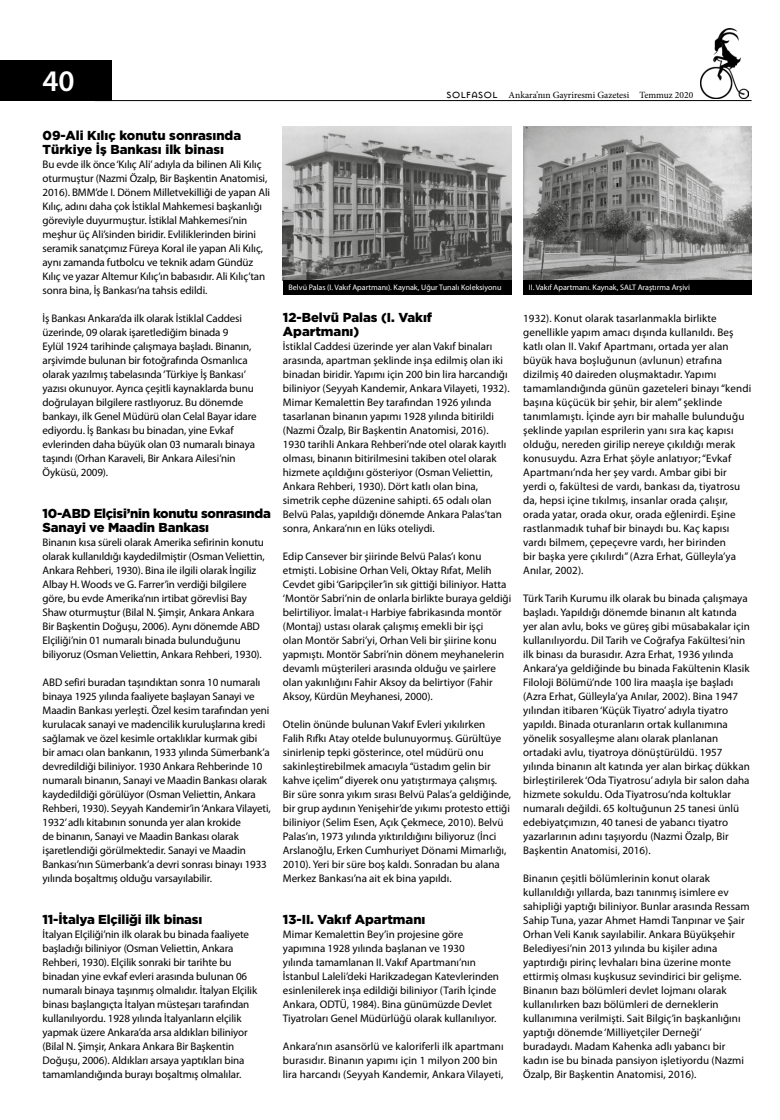
<style>
.page{position:relative;width:780px;height:1120px;background:#fff}
.page>*{position:absolute;margin:0;border:0;box-sizing:border-box;transform-origin:0 0}
.t1{font:600 30px "Myriad Pro";color:#fff}
.t2{font:900 13px/14px "Gotham";color:#000}
.t3{font:900 13px/14px "Gotham";letter-spacing:-.02em;color:#000}
.t4{font:11px/14px "Myriad Pro";color:#000}
.t5{font:9.5px "Minion Pro";color:#000}
.t6{font:8px "Myriad Pro";color:#fff}
.s1{font-family:"Mason Sans";font-size:14px}
</style>
<div class="page">
<hr style="left:95px;top:100px;width:656px;height:1px;background:#000">
<div style="left:0;top:60px;width:111px;height:41px;background:#000"></div>
<img style="left:700px;top:28px;width:48px;height:71px">
<img style="left:283px;top:126px;width:228px;height:154px">
<img style="left:523px;top:126px;width:228px;height:154px">
<div style="left:283px;top:280px;width:228px;height:14px;background:#000"></div>
<div style="left:523px;top:280px;width:228px;height:14px;background:#000"></div>
<h1 class="t1" style="left:43px;top:64px;width:34px">40</h1>
<p class="t2" style="left:43px;top:128px;width:200px">09-Ali Kılıç konutu sonrasında<br>Türkiye İş Bankası ilk binası</p>
<p class="t4" style="left:43px;top:158px;width:229px">Bu evde ilk önce ‘Kılıç Ali’ adıyla da bilinen Ali Kılıç oturmuştur (Nazmi Özalp, Bir Başkentin Anatomisi, 2016). BMM’de I. Dönem Milletvekilliği de yapan Ali Kılıç, adını daha çok İstiklal Mahkemesi başkanlığı göreviyle duyurmuştur. İstiklal Mahkemesi’nin meşhur üç Ali’sinden biridir. Evliliklerinden birini seramik sanatçımız Füreya Koral ile yapan Ali Kılıç, aynı zamanda futbolcu ve teknik adam Gündüz Kılıç ve yazar Altemur Kılıç’ın babasıdır. Ali Kılıç’tan sonra bina, İş Bankası’na tahsis edildi.</p>
<p class="t4" style="left:43px;top:312px;width:216px">İş Bankası Ankara’da ilk olarak İstiklal Caddesi üzerinde, 09 olarak işaretlediğim binada 9<br>Eylül 1924 tarihinde çalışmaya başladı. Binanın, arşivimde bulunan bir fotoğrafında Osmanlıca olarak yazılmış tabelasında ‘Türkiye İş Bankası’ yazısı okunuyor. Ayrıca çeşitli kaynaklarda bunu doğrulayan bilgilere rastlıyoruz. Bu dönemde bankayı, ilk Genel Müdürü olan Celal Bayar idare ediyordu. İş Bankası bu binadan, yine Evkaf evlerinden daha büyük olan 03 numaralı binaya taşındı (Orhan Karaveli, Bir Ankara Ailesi’nin Öyküsü, 2009).</p>
<p class="t3" style="left:43px;top:506px;width:230px">10-ABD Elçisi’nin konutu sonrasında<br>Sanayi ve Maadin Bankası</p>
<p class="t4" style="left:43px;top:536px;width:224px">Binanın kısa süreli olarak Amerika sefirinin konutu olarak kullanıldığı kaydedilmiştir (Osman Veliettin, Ankara Rehberi, 1930). Bina ile ilgili olarak İngiliz Albay H. Woods ve G. Farrer’in verdiği bilgilere göre, bu evde Amerika’nın irtibat görevlisi Bay Shaw oturmuştur (Bilal N. Şimşir, Ankara Ankara Bir Başkentin Doğuşu, 2006). Aynı dönemde ABD Elçiliği’nin 01 numaralı binada bulunduğunu biliyoruz (Osman Veliettin, Ankara Rehberi, 1930).</p>
<p class="t4" style="left:43px;top:676px;width:230px">ABD sefiri buradan taşındıktan sonra 10 numaralı binaya 1925 yılında faaliyete başlayan Sanayi ve Maadin Bankası yerleşti. Özel kesim tarafından yeni kurulacak sanayi ve madencilik kuruluşlarına kredi sağlamak ve özel kesimle ortaklıklar kurmak gibi bir amacı olan bankanın, 1933 yılında Sümerbank’a devredildiği biliniyor. 1930 Ankara Rehberinde 10 numaralı binanın, Sanayi ve Maadin Bankası olarak kaydedildiği görülüyor (Osman Veliettin, Ankara Rehberi, 1930). Seyyah Kandemir’in ‘Ankara Vilayeti, 1932’ adlı kitabının sonunda yer alan krokide<br>de binanın, Sanayi ve Maadin Bankası olarak işaretlendiği görülmektedir. Sanayi ve Maadin Bankası’nın Sümerbank’a devri sonrası binayı 1933 yılında boşaltmış olduğu varsayılabilir.</p>
<p class="t2" style="left:43px;top:912px;width:161px">11-İtalya Elçiliği ilk binası</p>
<p class="t4" style="left:43px;top:928px;width:216px">İtalyan Elçiliği’nin ilk olarak bu binada faaliyete başladığı biliniyor (Osman Veliettin, Ankara Rehberi, 1930). Elçilik sonraki bir tarihte bu binadan yine evkaf evleri arasında bulunan 06 numaralı binaya taşınmış olmalıdır. İtalyan Elçilik binası başlangıçta İtalyan müsteşarı tarafından kullanılıyordu. 1928 yılında İtalyanların elçilik yapmak üzere Ankara’da arsa aldıkları biliniyor (Bilal N. Şimşir, Ankara Ankara Bir Başkentin Doğuşu, 2006). Aldıkları arsaya yaptıkları bina tamamlandığında burayı boşaltmış olmalılar.</p>
<p class="t5" style="left:446px;top:89px;width:248px"><span class="s1">solfasol</span> Ankara’nın Gayriresmi Gazetesi Temmuz 2020</p>
<p class="t6" style="left:288px;top:283px;width:214px">Belvü Palas (I. Vakıf Apartmanı). Kaynak, Uğur Tunalı Koleksiyonu</p>
<p class="t6" style="left:529px;top:283px;width:162px">II. Vakıf Apartmanı. Kaynak, SALT Araştırma Arşivi</p>
<p class="t2" style="left:283px;top:310px;width:151px">12-Belvü Palas (I. Vakıf<br>Apartmanı)</p>
<p class="t4" style="left:283px;top:340px;width:228px">İstiklal Caddesi üzerinde yer alan Vakıf binaları arasında, apartman şeklinde inşa edilmiş olan iki binadan biridir. Yapımı için 200 bin lira harcandığı biliniyor (Seyyah Kandemir, Ankara Vilayeti, 1932).<br>Mimar Kemalettin Bey tarafından 1926 yılında tasarlanan binanın yapımı 1928 yılında bitirildi (Nazmi Özalp, Bir Başkentin Anatomisi, 2016).<br>1930 tarihli Ankara Rehberi’nde otel olarak kayıtlı olması, binanın bitirilmesini takiben otel olarak hizmete açıldığını gösteriyor (Osman Veliettin, Ankara Rehberi, 1930). Dört katlı olan bina, simetrik cephe düzenine sahipti. 65 odalı olan Belvü Palas, yapıldığı dönemde Ankara Palas’tan sonra, Ankara’nın en lüks oteliydi.</p>
<p class="t4" style="left:283px;top:550px;width:230px">Edip Cansever bir şiirinde Belvü Palas’ı konu etmişti. Lobisine Orhan Veli, Oktay Rıfat, Melih Cevdet gibi ‘Garipçiler’in sık gittiği biliniyor. Hatta ‘Montör Sabri’nin de onlarla birlikte buraya geldiği belirtiliyor. İmalat-ı Harbiye fabrikasında montör (Montaj) ustası olarak çalışmış emekli bir işçi<br>olan Montör Sabri’yi, Orhan Veli bir şiirine konu yapmıştı. Montör Sabri’nin dönem meyhanelerin devamlı müşterileri arasında olduğu ve şairlere olan yakınlığını Fahir Aksoy da belirtiyor (Fahir Aksoy, Kürdün Meyhanesi, 2000).</p>
<p class="t4" style="left:283px;top:718px;width:230px">Otelin önünde bulunan Vakıf Evleri yıkılırken<br>Falih Rıfkı Atay otelde bulunuyormuş. Gürültüye sinirlenip tepki gösterince, otel müdürü onu sakinleştirebilmek amacıyla “üstadım gelin bir kahve içelim” diyerek onu yatıştırmaya çalışmış.<br>Bir süre sonra yıkım sırası Belvü Palas’a geldiğinde, bir grup aydının Yenişehir’de yıkımı protesto ettiği biliniyor (Selim Esen, Açık Çekmece, 2010). Belvü Palas’ın, 1973 yılında yıktırıldığını biliyoruz (İnci Arslanoğlu, Erken Cumhuriyet Dönami Mimarlığı, 2010). Yeri bir süre boş kaldı. Sonradan bu alana Merkez Bankası’na ait ek bina yapıldı.</p>
<p class="t2" style="left:283px;top:912px;width:144px">13-II. Vakıf Apartmanı</p>
<p class="t4" style="left:283px;top:928px;width:218px">Mimar Kemalettin Bey’in projesine göre yapımına 1928 yılında başlanan ve 1930<br>yılında tamamlanan II. Vakıf Apartmanı’nın İstanbul Laleli’deki Harikzadegan Katevlerinden esinlenilerek inşa edildiği biliniyor (Tarih İçinde Ankara, ODTÜ, 1984). Bina günümüzde Devlet Tiyatroları Genel Müdürlüğü olarak kullanılıyor.</p>
<p class="t4" style="left:283px;top:1040px;width:222px">Ankara’nın asansörlü ve kaloriferli ilk apartmanı burasıdır. Binanın yapımı için 1 milyon 200 bin lira harcandı (Seyyah Kandemir, Ankara Vilayeti,</p>
<p class="t4" style="left:523px;top:312px;width:229px">1932). Konut olarak tasarlanmakla birlikte genellikle yapım amacı dışında kullanıldı. Beş katlı olan II. Vakıf Apartmanı, ortada yer alan büyük hava boşluğunun (avlunun) etrafına dizilmiş 40 daireden oluşmaktadır. Yapımı tamamlandığında günün gazeteleri binayı “kendi başına küçücük bir şehir, bir alem” şeklinde tanımlamıştı. İçinde ayrı bir mahalle bulunduğu şeklinde yapılan esprilerin yanı sıra kaç kapısı olduğu, nereden girilip nereye çıkıldığı merak konusuydu. Azra Erhat şöyle anlatıyor; “Evkaf Apartmanı’nda her şey vardı. Ambar gibi bir yerdi o, fakültesi de vardı, bankası da, tiyatrosu da, hepsi içine tıkılmış, insanlar orada çalışır, orada yatar, orada okur, orada eğlenirdi. Eşine rastlanmadık tuhaf bir binaydı bu. Kaç kapısı vardı bilmem, çepeçevre vardı, her birinden<br>bir başka yere çıkılırdı” (Azra Erhat, Gülleyla’ya Anılar, 2002).</p>
<p class="t4" style="left:523px;top:592px;width:228px">Türk Tarih Kurumu ilk olarak bu binada çalışmaya başladı. Yapıldığı dönemde binanın alt katında yer alan avlu, boks ve güreş gibi müsabakalar için kullanılıyordu. Dil Tarih ve Coğrafya Fakültesi’nin ilk binası da burasıdır. Azra Erhat, 1936 yılında Ankara’ya geldiğinde bu binada Fakültenin Klasik Filoloji Bölümü’nde 100 lira maaşla işe başladı (Azra Erhat, Gülleyla’ya Anılar, 2002). Bina 1947 yılından itibaren ‘Küçük Tiyatro’ adıyla tiyatro yapıldı. Binada oturanların ortak kullanımına yönelik sosyalleşme alanı olarak planlanan ortadaki avlu, tiyatroya dönüştürüldü. 1957 yılında binanın alt katında yer alan birkaç dükkan birleştirilerek ‘Oda Tiyatrosu’ adıyla bir salon daha hizmete sokuldu. Oda Tiyatrosu’nda koltuklar numaralı değildi. 65 koltuğunun 25 tanesi ünlü edebiyatçımızın, 40 tanesi de yabancı tiyatro yazarlarının adını taşıyordu (Nazmi Özalp, Bir Başkentin Anatomisi, 2016).</p>
<p class="t4" style="left:523px;top:872px;width:228px">Binanın çeşitli bölümlerinin konut olarak kullanıldığı yıllarda, bazı tanınmış isimlere ev sahipliği yaptığı biliniyor. Bunlar arasında Ressam Sahip Tuna, yazar Ahmet Hamdi Tanpınar ve Şair Orhan Veli Kanık sayılabilir. Ankara Büyükşehir Belediyesi’nin 2013 yılında bu kişiler adına yaptırdığı pirinç levhaları bina üzerine monte ettirmiş olması kuşkusuz sevindirici bir gelişme.<br>Binanın bazı bölümleri devlet lojmanı olarak kullanılırken bazı bölümleri de derneklerin kullanımına verilmişti. Sait Bilgiç’in başkanlığını yaptığı dönemde ‘Milliyetçiler Derneği’ buradaydı. Madam Kahenka adlı yabancı bir kadın ise bu binada pansiyon işletiyordu (Nazmi Özalp, Bir Başkentin Anatomisi, 2016).</p>
</div>
